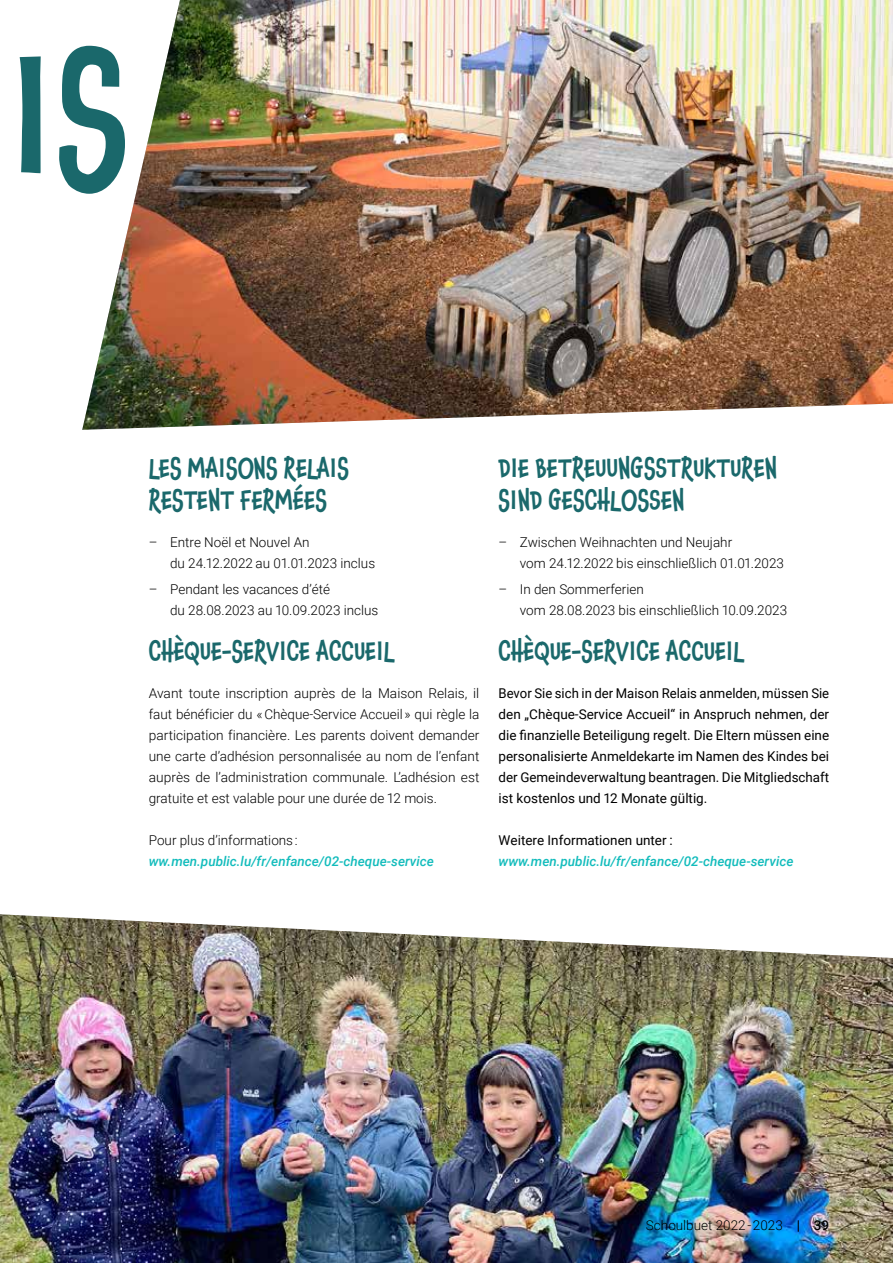
<style>
.page{position:relative;width:893px;height:1263px;background:#fff}
.page>*{position:absolute;margin:0;border:0;box-sizing:border-box;transform-origin:0 0}
.t1{font:500 169.5px "Chaloops";color:#1a686b;scale:.85 1}
.t2{font:500 27px/32.4px "Chaloops";color:#1a686b;scale:.85 1}
.t3{font:500 27px "Chaloops";color:#1a686b;scale:.84 1}
.t4{font:300 13.5px/21px "Roboto";color:#000}
.t5{font:13.5px/21px "Roboto";color:#000;text-align:justify}
.t6{font:italic 500 13.5px "Roboto";color:#12bcbc}
.s1{font-weight:500}
</style>
<div class="page">
<img style="left:82px;top:0;width:811px;height:430px">
<img style="left:0;top:914px;width:893px;height:349px">
<h1 class="t1" style="left:9px;top:-14px;width:143px">IS</h1>
<h2 class="t2" style="left:149px;top:452px;width:237px">LES MAISONS RELAIS<br>RESTENT FERMÉES</h2>
<p class="t4" style="left:170px;top:532px;width:207px;text-indent:-21px">– Entre Noël et Nouvel An<br>du 24.12.2022 au 01.01.2023 inclus</p>
<p class="t4" style="left:170px;top:578px;width:210px;text-indent:-21px">– Pendant les vacances d’été<br>du 28.08.2023 au 10.09.2023 inclus</p>
<h2 class="t3" style="left:149px;top:630px;width:294px">CHÈQUE-SERVICE ACCUEIL</h2>
<p class="t4" style="left:149px;top:682px;width:332px;text-align:justify">Avant toute inscription auprès de la Maison Relais, il faut bénéficier du « Chèque-Service Accueil » qui règle la participation financière. Les parents doivent demander une carte d’adhésion personnalisée au nom de l’enfant auprès de l’administration communale. L’adhésion est gratuite et est valable pour une durée de 12 mois.</p>
<p class="t4" style="left:149px;top:829px;width:150px">Pour plus d’informations :</p>
<p class="t6" style="left:149px;top:851px;width:287px">ww.men.public.lu/fr/enfance/02-cheque-service</p>
<h2 class="t2" style="left:499px;top:452px;width:330px">DIE BETREUUNGSSTRUKTUREN<br>SIND GESCHLOSSEN</h2>
<p class="t4" style="left:520px;top:532px;width:266px;text-indent:-21px">– Zwischen Weihnachten und Neujahr<br>vom 24.12.2022 bis einschließlich 01.01.2023</p>
<p class="t4" style="left:520px;top:578px;width:269px;text-indent:-21px">– In den Sommerferien<br>vom 28.08.2023 bis einschließlich 10.09.2023</p>
<h2 class="t3" style="left:499px;top:630px;width:294px">CHÈQUE-SERVICE ACCUEIL</h2>
<p class="t5" style="left:499px;top:682px;width:332px">Bevor Sie sich in der Maison Relais anmelden, müssen Sie den „Chèque-Service Accueil“ in Anspruch nehmen, der die finanzielle Beteiligung regelt. Die Eltern müssen eine personalisierte Anmeldekarte im Namen des Kindes bei der Gemeindeverwaltung beantragen. Die Mitgliedschaft ist kostenlos und 12 Monate gültig.</p>
<p class="t5" style="left:499px;top:829px;width:176px">Weitere Informationen unter :</p>
<p class="t6" style="left:499px;top:851px;width:296px">www.men.public.lu/fr/enfance/02-cheque-service</p>
<p class="t4" style="left:646px;top:1214px;width:185px">Schoulbuet 2022 - 2023 <span class="s1">| 39</span></p>
</div>
